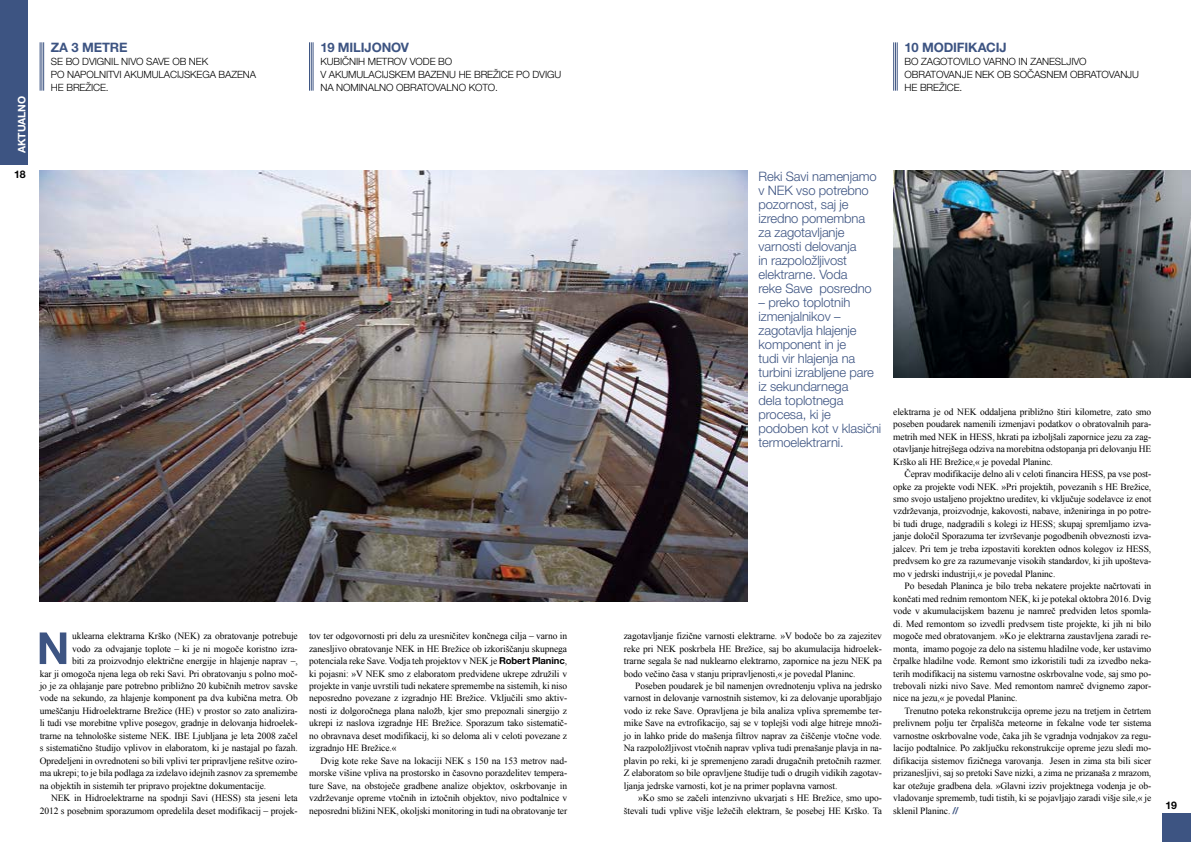
<style>
.page{position:relative;width:1191px;height:842px;background:#fff}
.page>*{position:absolute;margin:0;border:0;box-sizing:border-box;transform-origin:0 0}
.t1{font:300 13px/14px "Helvetica Neue CE";letter-spacing:-.01em;color:#3d5482}
.t2{font:700 13px "Helvetica Neue CE";letter-spacing:-.01em;color:#3d5482}
.t3{font:700 10.5px "Helvetica Neue CE";color:#000}
.t4{font:700 10.4px "Helvetica Neue CE";letter-spacing:-.01em;color:#fff}
.t5{font:300 10px/13px "Helvetica Neue CE";letter-spacing:-.01em;color:#000}
.t6{font:9.5px/12.5px "Times New Roman";letter-spacing:-.01em;color:#000;text-align:justify}
.s1{font-family:"Helvetica Neue CE";font-weight:700}
.s2{font-family:"Helvetica Neue CE";font-weight:700;color:#3d5482}
</style>
<div class="page">
<div style="left:0;top:0;width:28px;height:165px;background:#3d5482"></div>
<div style="left:1162px;top:813px;width:29px;height:29px;background:#3d5482"></div>
<img style="left:40px;top:171px;width:707px;height:431px">
<img style="left:893px;top:171px;width:298px;height:206px">
<svg style="left:40px;top:632px;width:26px;height:32px"></svg>
<hr style="left:40px;top:42px;width:1px;height:49px;background:#3d5482">
<hr style="left:42px;top:42px;width:1px;height:49px;background:#3d5482">
<hr style="left:43px;top:42px;width:1px;height:49px;background:#3d5482">
<hr style="left:309px;top:42px;width:1px;height:49px;background:#3d5482">
<hr style="left:311px;top:42px;width:1px;height:49px;background:#3d5482">
<hr style="left:313px;top:42px;width:1px;height:49px;background:#3d5482">
<hr style="left:893px;top:42px;width:1px;height:49px;background:#3d5482">
<hr style="left:895px;top:42px;width:1px;height:49px;background:#3d5482">
<hr style="left:897px;top:42px;width:1px;height:49px;background:#3d5482">
<p class="t4" style="left:15px;top:153px;width:58px;rotate:-90deg">AKTUALNO</p>
<p class="t3" style="left:14px;top:167px;width:13px">18</p>
<h1 class="t2" style="left:51px;top:39px;width:78px">ZA 3 METRE</h1>
<p class="t5" style="left:51px;top:55px;width:207px">SE BO DVIGNIL NIVO SAVE OB NEK<br>PO NAPOLNITVI AKUMULACIJSKEGA BAZENA<br>HE BREŽICE.</p>
<h1 class="t2" style="left:320px;top:39px;width:90px">19 MILIJONOV</h1>
<p class="t5" style="left:320px;top:55px;width:242px">KUBIČNIH METROV VODE BO<br>V AKUMULACIJSKEM BAZENU HE BREŽICE PO DVIGU<br>NA NOMINALNO OBRATOVALNO KOTO.</p>
<p class="t6" style="left:72px;top:629px;width:227px">uklearna elektrarna Krško (NEK) za obratovanje potrebuje</p>
<p class="t6" style="left:72px;top:642px;width:227px">vodo za odvajanje toplote – ki je ni mogoče koristno izra-</p>
<p class="t6" style="left:72px;top:654px;width:227px">biti za proizvodnjo električne energije in hlajenje naprav –,</p>
<p class="t6" style="left:40px;top:667px;width:259px">kar ji omogoča njena lega ob reki Savi. Pri obratovanju s polno moč-</p>
<p class="t6" style="left:40px;top:679px;width:259px">jo je za ohlajanje pare potrebno približno 20 kubičnih metrov savske</p>
<p class="t6" style="left:40px;top:692px;width:259px">vode na sekundo, za hlajenje komponent pa dva kubična metra. Ob</p>
<p class="t6" style="left:40px;top:704px;width:259px">umeščanju Hidroelektrarne Brežice (HE) v prostor so zato analizira-</p>
<p class="t6" style="left:40px;top:717px;width:259px">li tudi vse morebitne vplive posegov, gradnje in delovanja hidroelek-</p>
<p class="t6" style="left:40px;top:729px;width:259px">trarne na tehnološke sisteme NEK. IBE Ljubljana je leta 2008 začel</p>
<p class="t6" style="left:40px;top:742px;width:259px">s sistematično študijo vplivov in elaboratom, ki je nastajal po fazah.</p>
<p class="t6" style="left:40px;top:754px;width:259px">Opredeljeni in ovrednoteni so bili vplivi ter pripravljene rešitve oziro-</p>
<p class="t6" style="left:40px;top:767px;width:259px">ma ukrepi; to je bila podlaga za izdelavo idejnih zasnov za spremembe</p>
<p class="t6" style="left:40px;top:779px;width:228px">na objektih in sistemih ter pripravo projektne dokumentacije.</p>
<p class="t6" style="left:51px;top:791px;width:248px">NEK in Hidroelektrarne na spodnji Savi (HESS) sta jeseni leta</p>
<p class="t6" style="left:40px;top:804px;width:259px">2012 s posebnim sporazumom opredelila deset modifikacij – projek-</p>
<p class="t6" style="left:309px;top:629px;width:259px">tov ter odgovornosti pri delu za uresničitev končnega cilja – varno in zanesljivo obratovanje NEK in HE Brežice ob izkoriščanju skupnega potenciala reke Save. Vodja teh projektov v NEK je <span class="s1">Robert Planinc</span>, ki pojasni: »V NEK smo z elaboratom predvidene ukrepe združili v projekte in vanje uvrstili tudi nekatere spremembe na sistemih, ki niso neposredno povezane z izgradnjo HE Brežice. Vključili smo aktiv&shy;nosti iz dolgoročnega plana naložb, kjer smo prepoznali sinergijo z ukrepi iz naslova izgradnje HE Brežice. Sporazum tako sistematič&shy;no obravnava deset modifikacij, ki so deloma ali v celoti povezane z izgradnjo HE Brežice.«</p>
<p class="t6" style="left:309px;top:754px;width:259px;text-indent:11px">Dvig kote reke Save na lokaciji NEK s 150 na 153 metrov nad&shy;morske višine vpliva na prostorsko in časovno porazdelitev tempera&shy;ture Save, na obstoječe gradbene analize objektov, oskrbovanje in vzdrževanje opreme vtočnih in iztočnih objektov, nivo podtalnice v neposredni bližini NEK, okoljski monitoring in tudi na obratovanje ter</p>
<h1 class="t2" style="left:904px;top:39px;width:104px">10 MODIFIKACIJ</h1>
<p class="t5" style="left:904px;top:55px;width:236px">BO ZAGOTOVILO VARNO IN ZANESLJIVO<br>OBRATOVANJE NEK OB SOČASNEM OBRATOVANJU<br>HE BREŽICE.</p>
<h1 class="t1" style="left:758px;top:169px;width:120px">Reki Savi namenjamo v NEK vso potrebno pozornost, saj je izredno pomembna za zagotavljanje varnosti delovanja<br>in razpoložljivost elektrarne. Voda<br>reke Save posredno</h1>
<h1 class="t1" style="left:758px;top:295px;width:124px">– preko toplotnih izmenjalnikov – zagotavlja hlajenje komponent in je<br>tudi vir hlajenja na turbini izrabljene pare iz sekundarnega<br>dela toplotnega procesa, ki je podoben kot v klasični termoelektrarni.</h1>
<p class="t6" style="left:624px;top:629px;width:260px">zagotavljanje fizične varnosti elektrarne. »V bodoče bo za zajezitev reke pri NEK poskrbela HE Brežice, saj bo akumulacija hidroelek&shy;trarne segala še nad nuklearno elektrarno, zapornice na jezu NEK pa bodo večino časa v stanju pripravljenosti,« je povedal Planinc.</p>
<p class="t6" style="left:624px;top:679px;width:259px;text-indent:11px">Poseben poudarek je bil namenjen ovrednotenju vpliva na jedrsko varnost in delovanje varnostnih sistemov, ki za delovanje uporabljajo vodo iz reke Save. Opravljena je bila analiza vpliva spremembe ter&shy;mike Save na evtrofikacijo, saj se v toplejši vodi alge hitreje množi&shy;jo in lahko pride do mašenja filtrov naprav za čiščenje vtočne vode.<br>Na razpoložljivost vtočnih naprav vpliva tudi prenašanje plavja in na&shy;plavin po reki, ki je spremenjeno zaradi drugačnih pretočnih razmer.<br>Z elaboratom so bile opravljene študije tudi o drugih vidikih zagotav&shy;ljanja jedrske varnosti, kot je na primer poplavna varnost.</p>
<p class="t6" style="left:624px;top:791px;width:259px;text-align:right">»Ko smo se začeli intenzivno ukvarjati s HE Brežice, smo upo&shy;števali tudi vplive višje ležečih elektrarn, še posebej HE Krško. Ta</p>
<p class="t6" style="left:893px;top:405px;width:259px">elektrarna je od NEK oddaljena približno štiri kilometre, zato smo poseben poudarek namenili izmenjavi podatkov o obratovalnih para&shy;metrih med NEK in HESS, hkrati pa izboljšali zapornice jezu za zag&shy;otavljanje hitrejšega odziva na morebitna odstopanja pri delovanju HE Krško ali HE Brežice,« je povedal Planinc.</p>
<p class="t6" style="left:893px;top:467px;width:259px;text-indent:11px">Čeprav modifikacije delno ali v celoti financira HESS, pa vse post&shy;opke za projekte vodi NEK. »Pri projektih, povezanih s HE Brežice, smo svojo ustaljeno projektno ureditev, ki vključuje sodelavce iz enot vzdrževanja, proizvodnje, kakovosti, nabave, inženiringa in po potre&shy;bi tudi druge, nadgradili s kolegi iz HESS; skupaj spremljamo izva&shy;janje določil Sporazuma ter izvrševanje pogodbenih obveznosti izva&shy;jalcev. Pri tem je treba izpostaviti korekten odnos kolegov iz HESS, predvsem ko gre za razumevanje visokih standardov, ki jih upošteva&shy;mo v jedrski industriji,« je povedal Planinc.</p>
<p class="t6" style="left:893px;top:580px;width:259px;text-indent:11px">Po besedah Planinca je bilo treba nekatere projekte načrtovati in končati med rednim remontom NEK, ki je potekal oktobra 2016. Dvig vode v akumulacijskem bazenu je namreč predviden letos spomla&shy;di. Med remontom so izvedli predvsem tiste projekte, ki jih ni bilo mogoče med obratovanjem. »Ko je elektrarna zaustavljena zaradi re&shy;monta, imamo pogoje za delo na sistemu hladilne vode, ker ustavimo črpalke hladilne vode. Remont smo izkoristili tudi za izvedbo neka&shy;terih modifikacij na sistemu varnostne oskrbovalne vode, saj smo po&shy;trebovali nizki nivo Save. Med remontom namreč dvignemo zapor&shy;nice na jezu,« je povedal Planinc.</p>
<p class="t6" style="left:893px;top:704px;width:260px;text-indent:11px">Trenutno poteka rekonstrukcija opreme jezu na tretjem in četrtem prelivnem polju ter črpališča meteorne in fekalne vode ter sistema varnostne oskrbovalne vode, čaka jih še vgradnja vodnjakov za regu&shy;lacijo podtalnice. Po zaključku rekonstrukcije opreme jezu sledi mo&shy;difikacija sistemov fizičnega varovanja. Jesen in zima sta bili sicer prizanesljivi, saj so pretoki Save nizki, a zima ne prizanaša z mrazom, kar otežuje gradbena dela. »Glavni izziv projektnega vodenja je ob&shy;vladovanje sprememb, tudi tistih, ki se pojavljajo zaradi višje sile,« je sklenil Planinc. <span class="s2">//</span></p>
<p class="t3" style="left:1165px;top:799px;width:13px">19</p>
</div>
